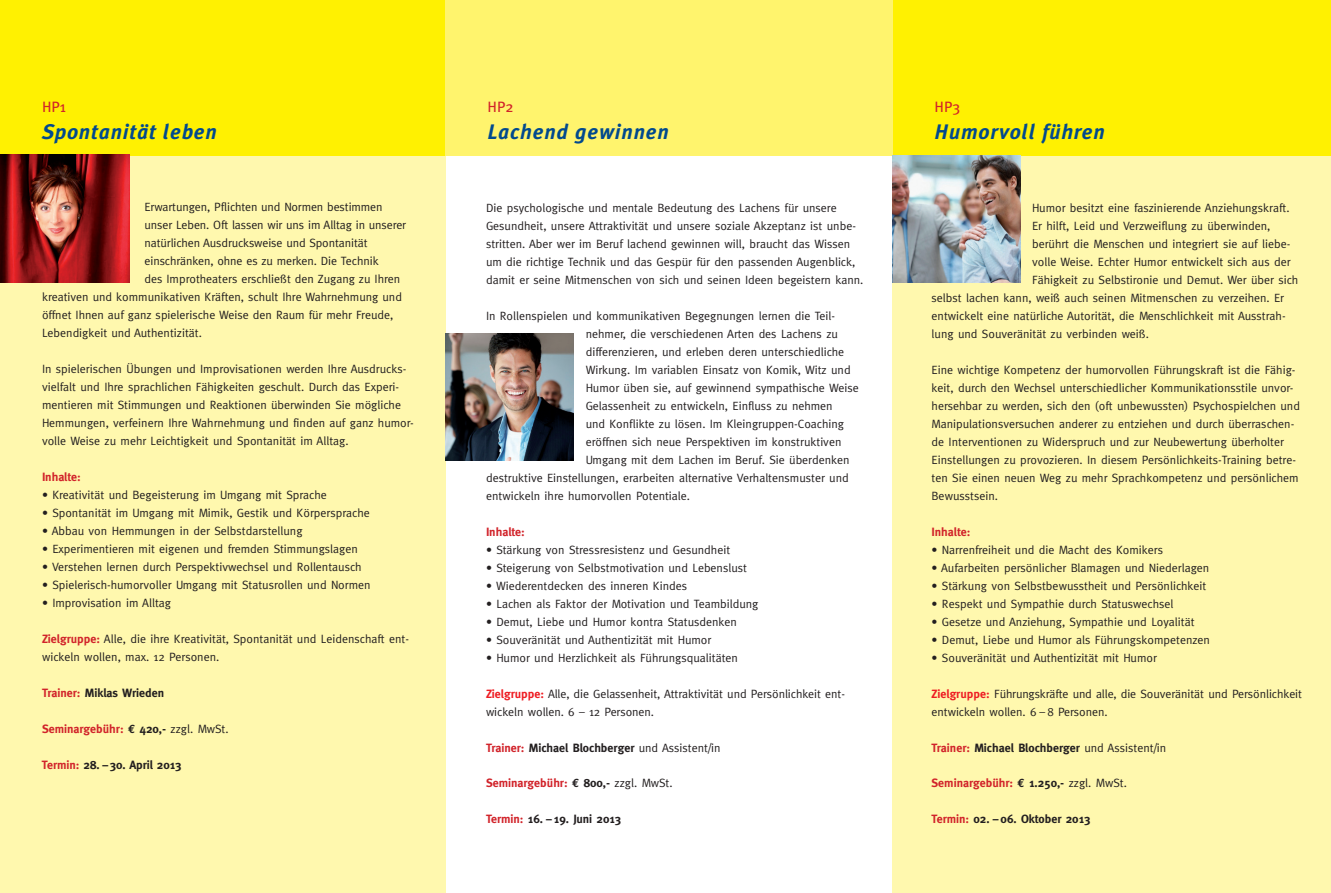
<style>
.page{position:relative;width:1331px;height:893px;background:#fff}
.page>*{position:absolute;margin:0;border:0;box-sizing:border-box;transform-origin:0 0}
.t1{font:italic 700 21px "Meta Plus";letter-spacing:.04em;color:#01498e}
.t2{font:15px "Meta Plus";color:#d1232a}
.t3{font:12px/18px "Meta";color:#231f20}
.t4{font:700 12px "Meta";color:#231f20}
.t5{font:700 12px "Meta";color:#d1232a}
.s1{font-weight:700;color:#d1232a}
.s2{color:#d1232a}
.s3{font-family:"Euro Mono";color:#231f20}
.s4{color:#231f20}
.s5{font-weight:400;color:#231f20}
.s6{font-weight:700;color:#ee1d23}
.s7{font-weight:400}
</style>
<div class="page">
<div style="left:893px;top:149px;width:438px;height:744px;background:#fff8ae"></div>
<div style="left:0;top:154px;width:445px;height:739px;background:#fff8ae"></div>
<div style="left:0;top:0;width:1331px;height:155px;background:#fff101"></div>
<div style="left:446px;top:0;width:447px;height:155px;background:#fff46d"></div>
<img style="left:893px;top:155px;width:127px;height:127px">
<img style="left:0;top:155px;width:129px;height:127px">
<img style="left:446px;top:333px;width:127px;height:128px">
<p class="t2" style="left:42px;top:98px;width:25px">HP1</p>
<h1 class="t1" style="left:42px;top:120px;width:176px">Spontanität leben</h1>
<p class="t3" style="left:145px;top:198px;width:239px">Erwartungen, Pflichten und Normen bestimmen</p>
<p class="t3" style="left:145px;top:216px;width:263px">unser Leben. Oft lassen wir uns im Alltag in unserer</p>
<p class="t3" style="left:145px;top:234px;width:224px">natürlichen Ausdrucksweise und Spontanität</p>
<p class="t3" style="left:145px;top:252px;width:236px">einschränken, ohne es zu merken. Die Technik</p>
<p class="t3" style="left:145px;top:270px;width:257px">des Improtheaters erschließt den Zugang zu Ihren</p>
<p class="t3" style="left:42px;top:288px;width:361px">kreativen und kommunikativen Kräften, schult Ihre Wahrnehmung und</p>
<p class="t3" style="left:42px;top:306px;width:353px">öffnet Ihnen auf ganz spielerische Weise den Raum für mehr Freude,</p>
<p class="t3" style="left:42px;top:324px;width:161px">Lebendigkeit und Authentizität.</p>
<p class="t3" style="left:42px;top:360px;width:373px">In spielerischen Übungen und Improvisationen werden Ihre Ausdrucks&shy;vielfalt und Ihre sprachlichen Fähigkeiten geschult. Durch das Experi&shy;mentieren mit Stimmungen und Reaktionen überwinden Sie mögliche Hemmungen, verfeinern Ihre Wahrnehmung und finden auf ganz humor&shy;volle Weise zu mehr Leichtigkeit und Spontanität im Alltag.</p>
<p class="t5" style="left:42px;top:470px;width:40px">Inhalte:</p>
<p class="t3" style="left:42px;top:486px;width:286px">• Kreativität und Begeisterung im Umgang mit Sprache</p>
<p class="t3" style="left:42px;top:504px;width:329px">• Spontanität im Umgang mit Mimik, Gestik und Körpersprache</p>
<p class="t3" style="left:42px;top:522px;width:262px">• Abbau von Hemmungen in der Selbstdarstellung</p>
<p class="t3" style="left:42px;top:540px;width:317px">• Experimentieren mit eigenen und fremden Stimmungslagen</p>
<p class="t3" style="left:42px;top:558px;width:321px">• Verstehen lernen durch Perspektivwechsel und Rollentausch</p>
<p class="t3" style="left:42px;top:576px;width:330px">• Spielerisch-humorvoller Umgang mit Statusrollen und Normen</p>
<p class="t3" style="left:42px;top:594px;width:131px">• Improvisation im Alltag</p>
<p class="t3" style="left:42px;top:630px;width:369px"><span class="s1">Zielgruppe:</span> Alle, die ihre Kreativität, Spontanität und Leidenschaft ent&shy;wickeln wollen, max. 12 Personen.</p>
<p class="t4" style="left:42px;top:686px;width:124px"><span class="s2">Trainer:</span> Miklas Wrieden</p>
<p class="t5" style="left:42px;top:722px;width:188px">Seminargebühr: <span class="s3">E</span> <span class="s4">420,-</span> <span class="s5">zzgl. MwSt.</span></p>
<p class="t4" style="left:42px;top:758px;width:141px"><span class="s2">Termin:</span> 28. – 30. April 2013</p>
<p class="t2" style="left:488px;top:98px;width:27px">HP2</p>
<h1 class="t1" style="left:488px;top:119px;width:183px">Lachend gewinnen</h1>
<p class="t3" style="left:486px;top:199px;width:379px">Die psychologische und mentale Bedeutung des Lachens für unsere Gesundheit, unsere Attraktivität und unsere soziale Akzeptanz ist unbe&shy;stritten. Aber wer im Beruf lachend gewinnen will, braucht das Wissen um die richtige Technik und das Gespür für den passenden Augenblick, damit er seine Mitmenschen von sich und seinen Ideen begeistern kann.</p>
<p class="t3" style="left:486px;top:307px;width:351px">In Rollenspielen und kommunikativen Begegnungen lernen die Teil-</p>
<p class="t3" style="left:586px;top:325px;width:254px">nehmer, die verschiedenen Arten des Lachens zu</p>
<p class="t3" style="left:586px;top:343px;width:260px">differenzieren, und erleben deren unterschiedliche</p>
<p class="t3" style="left:586px;top:361px;width:266px">Wirkung. Im variablen Einsatz von Komik, Witz und</p>
<p class="t3" style="left:586px;top:379px;width:275px">Humor üben sie, auf gewinnend sympathische Weise</p>
<p class="t3" style="left:586px;top:397px;width:248px">Gelassenheit zu entwickeln, Einfluss zu nehmen</p>
<p class="t3" style="left:586px;top:415px;width:260px">und Konflikte zu lösen. Im Kleingruppen-Coaching</p>
<p class="t3" style="left:586px;top:433px;width:257px">eröffnen sich neue Perspektiven im konstruktiven</p>
<p class="t3" style="left:586px;top:451px;width:265px">Umgang mit dem Lachen im Beruf. Sie überdenken</p>
<p class="t3" style="left:486px;top:469px;width:364px">destruktive Einstellungen, erarbeiten alternative Verhaltensmuster und</p>
<p class="t3" style="left:486px;top:487px;width:206px">entwickeln ihre humorvollen Potentiale.</p>
<p class="t5" style="left:486px;top:525px;width:40px">Inhalte:</p>
<p class="t3" style="left:486px;top:541px;width:246px">• Stärkung von Stressresistenz und Gesundheit</p>
<p class="t3" style="left:486px;top:559px;width:263px">• Steigerung von Selbstmotivation und Lebenslust</p>
<p class="t3" style="left:486px;top:577px;width:203px">• Wiederentdecken des inneren Kindes</p>
<p class="t3" style="left:486px;top:595px;width:274px">• Lachen als Faktor der Motivation und Teambildung</p>
<p class="t3" style="left:486px;top:613px;width:253px">• Demut, Liebe und Humor kontra Statusdenken</p>
<p class="t3" style="left:486px;top:631px;width:227px">• Souveränität und Authentizität mit Humor</p>
<p class="t3" style="left:486px;top:649px;width:253px">• Humor und Herzlichkeit als Führungsqualitäten</p>
<p class="t3" style="left:486px;top:685px;width:360px"><span class="s6">Zielgruppe:</span> Alle, die Gelassenheit, Attraktivität und Persönlichkeit ent&shy;wickeln wollen. 6 – 12 Personen.</p>
<p class="t4" style="left:486px;top:741px;width:236px"><span class="s2">Trainer:</span> Michael Blochberger <span class="s7">und Assistent/in</span></p>
<p class="t5" style="left:486px;top:776px;width:188px">Seminargebühr: <span class="s3">E</span> <span class="s4">800,-</span> <span class="s5">zzgl. MwSt.</span></p>
<p class="t4" style="left:486px;top:812px;width:137px"><span class="s2">Termin:</span> 16. – 19. Juni 2013</p>
<p class="t2" style="left:935px;top:98px;width:27px">HP3</p>
<h1 class="t1" style="left:935px;top:119px;width:172px">Humorvoll führen</h1>
<p class="t3" style="left:1032px;top:199px;width:259px">Humor besitzt eine faszinierende Anziehungskraft.</p>
<p class="t3" style="left:1032px;top:217px;width:240px">Er hilft, Leid und Verzweiflung zu überwinden,</p>
<p class="t3" style="left:1032px;top:235px;width:260px">berührt die Menschen und integriert sie auf liebe-</p>
<p class="t3" style="left:1032px;top:253px;width:260px">volle Weise. Echter Humor entwickelt sich aus der</p>
<p class="t3" style="left:1032px;top:271px;width:268px">Fähigkeit zu Selbstironie und Demut. Wer über sich</p>
<p class="t3" style="left:932px;top:289px;width:354px">selbst lachen kann, weiß auch seinen Mitmenschen zu verzeihen. Er</p>
<p class="t3" style="left:932px;top:307px;width:356px">entwickelt eine natürliche Autorität, die Menschlichkeit mit Ausstrah-</p>
<p class="t3" style="left:932px;top:325px;width:219px">lung und Souveränität zu verbinden weiß.</p>
<p class="t3" style="left:932px;top:361px;width:370px">Eine wichtige Kompetenz der humorvollen Führungskraft ist die Fähig&shy;keit, durch den Wechsel unterschiedlicher Kommunikationsstile unvor&shy;hersehbar zu werden, sich den (oft unbewussten) Psychospielchen und Manipulationsversuchen anderer zu entziehen und durch überraschen&shy;de Interventionen zu Widerspruch und zur Neubewertung überholter Einstellungen zu provozieren. In diesem Persönlichkeits-Training betre&shy;ten Sie einen neuen Weg zu mehr Sprachkompetenz und persönlichem Bewusstsein.</p>
<p class="t5" style="left:932px;top:525px;width:40px">Inhalte:</p>
<p class="t3" style="left:932px;top:541px;width:233px">• Narrenfreiheit und die Macht des Komikers</p>
<p class="t3" style="left:932px;top:559px;width:279px">• Aufarbeiten persönlicher Blamagen und Niederlagen</p>
<p class="t3" style="left:932px;top:577px;width:276px">• Stärkung von Selbstbewusstheit und Persönlichkeit</p>
<p class="t3" style="left:932px;top:595px;width:243px">• Respekt und Sympathie durch Statuswechsel</p>
<p class="t3" style="left:932px;top:613px;width:265px">• Gesetze und Anziehung, Sympathie und Loyalität</p>
<p class="t3" style="left:932px;top:631px;width:280px">• Demut, Liebe und Humor als Führungskompetenzen</p>
<p class="t3" style="left:932px;top:649px;width:227px">• Souveränität und Authentizität mit Humor</p>
<p class="t3" style="left:932px;top:685px;width:372px"><span class="s6">Zielgruppe:</span> Führungskräfte und alle, die Souveränität und Persönlichkeit entwickeln wollen. 6 – 8 Personen.</p>
<p class="t4" style="left:932px;top:741px;width:236px"><span class="s2">Trainer:</span> Michael Blochberger <span class="s7">und Assistent/in</span></p>
<p class="t5" style="left:932px;top:776px;width:197px">Seminargebühr: <span class="s3">E</span> <span class="s4">1.250,-</span> <span class="s5">zzgl. MwSt.</span></p>
<p class="t4" style="left:931px;top:812px;width:160px"><span class="s2">Termin:</span> 02. – 06. Oktober 2013</p>
</div>
